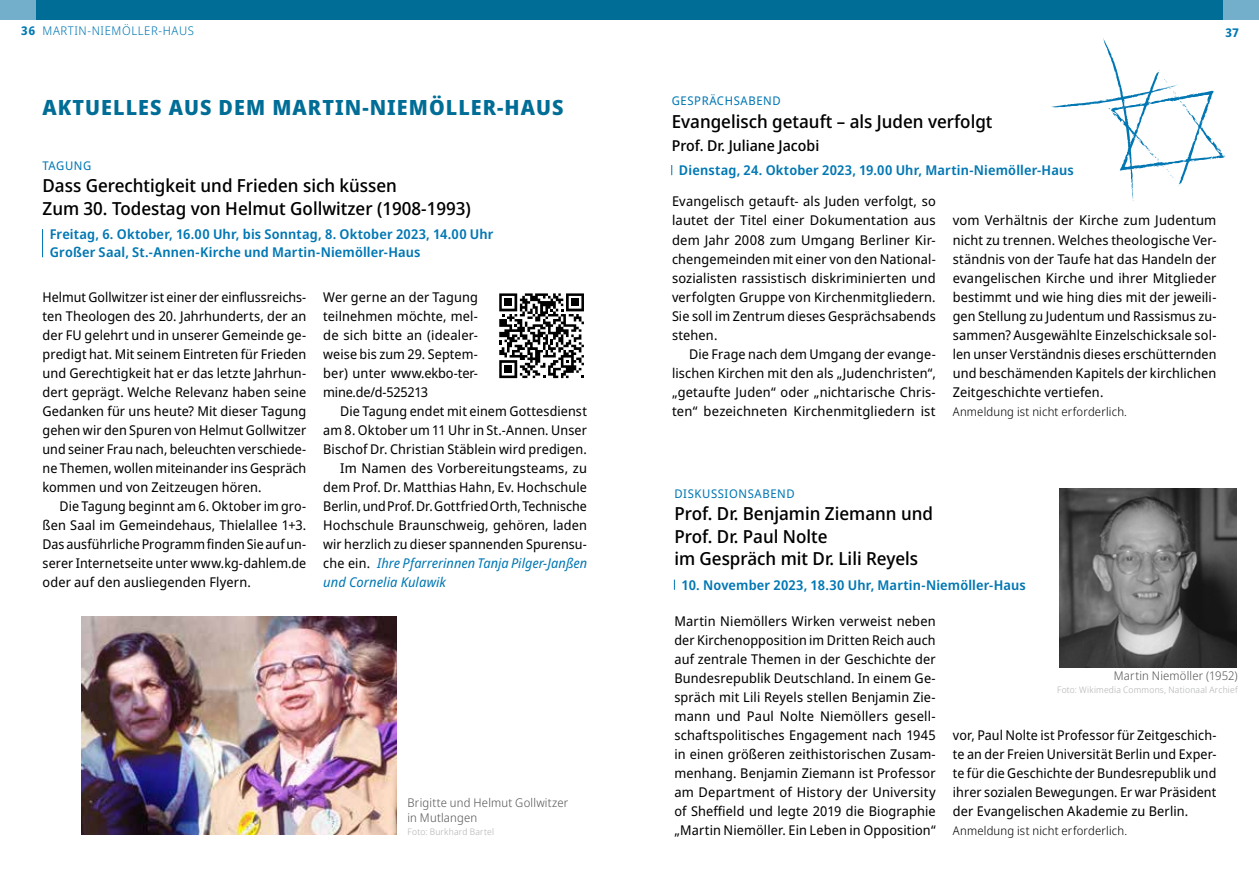
<style>
.page{position:relative;width:1259px;height:893px;background:#fff}
.page>*{position:absolute;margin:0;border:0;box-sizing:border-box;transform-origin:0 0}
.t1{font:800 21px "Noto Sans Display";letter-spacing:.05em;color:#006d96}
.t2{font:500 18px/22.5px "Noto Sans Display";color:#000}
.t3{font:500 15px "Noto Sans Display";color:#000}
.t4{font:13.5px/19px "Noto Sans Display";letter-spacing:.01em;color:#000;text-align:justify}
.t5{font:600 13.5px/18px "Noto Sans Display";letter-spacing:.01em;color:#0077b3}
.t6{font:italic 13.5px "Noto Sans Display";letter-spacing:.005em;color:#0077b3}
.t7{font:300 12px "Noto Sans Display";letter-spacing:.015em;color:#000}
.t8{font:300 12px/14.4px "Noto Sans Display";letter-spacing:.015em;color:#565655}
.t9{font:12px "Noto Sans Display";letter-spacing:.05em;color:#0077b3}
.t10{font:300 12px "Noto Sans Display";letter-spacing:.05em;color:#0077b3}
.t11{font:700 12px "Noto Sans Display";color:#0077b3}
.t12{font:300 9px "Noto Sans Display";letter-spacing:.025em;color:#b1b2b3}
.s1{font-style:normal;color:#000}
</style>
<div class="page">
<div style="left:34px;top:0;width:1191px;height:19px;background:#006d96"></div>
<div style="left:0;top:0;width:35px;height:19px;background:#73afca"></div>
<div style="left:1223px;top:0;width:36px;height:19px;background:#73afca"></div>
<img style="left:81px;top:616px;width:316px;height:219px">
<svg style="left:42px;top:229px;width:1px;height:28px"></svg>
<svg style="left:1051px;top:38px;width:174px;height:163px"></svg>
<img style="left:1059px;top:489px;width:177px;height:179px">
<svg style="left:499px;top:293px;width:85px;height:85px"></svg>
<div style="left:504px;top:299px;width:8px;height:7px;background:#000"></div>
<div style="left:571px;top:299px;width:8px;height:7px;background:#000"></div>
<div style="left:504px;top:365px;width:8px;height:8px;background:#000"></div>
<p class="t10" style="left:43px;top:22px;width:153px">MARTIN-NIEMÖLLER-HAUS</p>
<p class="t11" style="left:21px;top:22px;width:15px">36</p>
<p class="t11" style="left:1225px;top:24px;width:15px">37</p>
<h1 class="t1" style="left:43px;top:92px;width:522px">AKTUELLES AUS DEM MARTIN-NIEMÖLLER-HAUS</h1>
<p class="t9" style="left:43px;top:157px;width:50px">TAGUNG</p>
<h2 class="t2" style="left:43px;top:175px;width:430px">Dass Gerechtigkeit und Frieden sich küssen<br>Zum 30. Todestag von Helmut Gollwitzer (1908-1993)</h2>
<p class="t5" style="left:50px;top:226px;width:445px">Freitag, 6. Oktober, 16.00 Uhr, bis Sonntag, 8. Oktober 2023, 14.00 Uhr<br>Großer Saal, St.-Annen-Kirche und Martin-Niemöller-Haus</p>
<p class="t4" style="left:43px;top:288px;width:265px">Helmut Gollwitzer ist einer der einflussreichs&shy;ten Theologen des 20. Jahrhunderts, der an der FU gelehrt und in unserer Gemeinde ge&shy;predigt hat. Mit seinem Eintreten für Frieden und Gerechtigkeit hat er das letzte Jahrhun&shy;dert geprägt. Welche Relevanz haben seine Gedanken für uns heute? Mit dieser Tagung gehen wir den Spuren von Helmut Gollwitzer und seiner Frau nach, beleuchten verschiede&shy;ne Themen, wollen miteinander ins Gespräch kommen und von Zeitzeugen hören.</p>
<p class="t4" style="left:43px;top:497px;width:265px;text-indent:17px">Die Tagung beginnt am 6. Oktober im gro&shy;ßen Saal im Gemeindehaus, Thielallee 1+3.<br>Das ausführliche Programm finden Sie auf un&shy;serer Internetseite unter www.kg-dahlem.de oder auf den ausliegenden Flyern.</p>
<p class="t4" style="left:323px;top:288px;width:156px">Wer gerne an der Tagung teilnehmen möchte, mel&shy;de sich bitte an (idealer&shy;weise bis zum 29. Septem&shy;ber) unter www.ekbo-ter&shy;mine.de/d-525213</p>
<p class="t4" style="left:340px;top:402px;width:248px">Die Tagung endet mit einem Gottesdienst</p>
<p class="t4" style="left:323px;top:421px;width:265px">am 8. Oktober um 11 Uhr in St.-Annen. Unser</p>
<p class="t4" style="left:323px;top:440px;width:265px">Bischof Dr. Christian Stäblein wird predigen.</p>
<p class="t4" style="left:340px;top:459px;width:248px">Im Namen des Vorbereitungsteams, zu</p>
<p class="t4" style="left:323px;top:478px;width:265px">dem Prof. Dr. Matthias Hahn, Ev. Hochschule</p>
<p class="t4" style="left:323px;top:497px;width:265px">Berlin, und Prof. Dr. Gottfried Orth, Technische</p>
<p class="t4" style="left:323px;top:516px;width:265px">Hochschule Braunschweig, gehören, laden</p>
<p class="t4" style="left:323px;top:535px;width:265px">wir herzlich zu dieser spannenden Spurensu-</p>
<p class="t6" style="left:323px;top:554px;width:265px"><span class="s1">che ein.</span> Ihre Pfarrerinnen Tanja Pilger-Janßen</p>
<p class="t6" style="left:323px;top:573px;width:124px">und Cornelia Kulawik</p>
<p class="t8" style="left:407px;top:796px;width:162px">Brigitte und Helmut Gollwitzer in Mutlangen</p>
<p class="t12" style="left:407px;top:825px;width:88px">Foto: Burkhard Bartel</p>
<p class="t9" style="left:672px;top:92px;width:110px">GESPRÄCHSABEND</p>
<h2 class="t2" style="left:672px;top:110px;width:322px">Evangelisch getauft – als Juden verfolgt</h2>
<p class="t3" style="left:672px;top:135px;width:149px">Prof. Dr. Juliane Jacobi</p>
<p class="t5" style="left:679px;top:162px;width:396px">Dienstag, 24. Oktober 2023, 19.00 Uhr, Martin-Niemöller-Haus</p>
<p class="t4" style="left:672px;top:192px;width:265px">Evangelisch getauft- als Juden verfolgt, so lautet der Titel einer Dokumentation aus dem Jahr 2008 zum Umgang Berliner Kir&shy;chengemeinden mit einer von den National&shy;sozialisten rassistisch diskriminierten und verfolgten Gruppe von Kirchenmitgliedern.<br>Sie soll im Zentrum dieses Gesprächsabends stehen.</p>
<p class="t4" style="left:672px;top:345px;width:265px;text-indent:17px">Die Frage nach dem Umgang der evange&shy;lischen Kirchen mit den als „Judenchristen“, „getaufte Juden“ oder „nichtarische Chris&shy;ten“ bezeichneten Kirchenmitgliedern ist</p>
<p class="t4" style="left:952px;top:211px;width:265px">vom Verhältnis der Kirche zum Judentum nicht zu trennen. Welches theologische Ver&shy;ständnis von der Taufe hat das Handeln der evangelischen Kirche und ihrer Mitglieder bestimmt und wie hing dies mit der jeweili&shy;gen Stellung zu Judentum und Rassismus zu&shy;sammen? Ausgewählte Einzelschicksale sol&shy;len unser Verständnis dieses erschütternden und beschämenden Kapitels der kirchlichen Zeitgeschichte vertiefen.</p>
<p class="t7" style="left:952px;top:403px;width:176px">Anmeldung ist nicht erforderlich.</p>
<p class="t9" style="left:674px;top:485px;width:122px">DISKUSSIONSABEND</p>
<h2 class="t2" style="left:674px;top:503px;width:260px">Prof. Dr. Benjamin Ziemann und<br>Prof. Dr. Paul Nolte<br>im Gespräch mit Dr. Lili Reyels</h2>
<p class="t5" style="left:681px;top:576px;width:346px">10. November 2023, 18.30 Uhr, Martin-Niemöller-Haus</p>
<p class="t4" style="left:674px;top:611px;width:263px">Martin Niemöllers Wirken verweist neben der Kirchenopposition im Dritten Reich auch auf zentrale Themen in der Geschichte der Bundesrepublik Deutschland. In einem Ge&shy;spräch mit Lili Reyels stellen Benjamin Zie&shy;mann und Paul Nolte Niemöllers gesell&shy;schaftspolitisches Engagement nach 1945 in einen größeren zeithistorischen Zusam&shy;menhang. Benjamin Ziemann ist Professor am Department of History der University of Sheffield und legte 2019 die Biographie „Martin Niemöller. Ein Leben in Opposition“</p>
<p class="t8" style="left:1114px;top:669px;width:125px">Martin Niemöller (1952)</p>
<p class="t12" style="left:1057px;top:684px;width:182px">Foto: Wikimedia Commons, Nationaal Archief</p>
<p class="t4" style="left:953px;top:726px;width:265px">vor, Paul Nolte ist Professor für Zeitgeschich&shy;te an der Freien Universität Berlin und Exper&shy;te für die Geschichte der Bundesrepublik und ihrer sozialen Bewegungen. Er war Präsident der Evangelischen Akademie zu Berlin.</p>
<p class="t7" style="left:953px;top:822px;width:176px">Anmeldung ist nicht erforderlich.</p>
</div>
